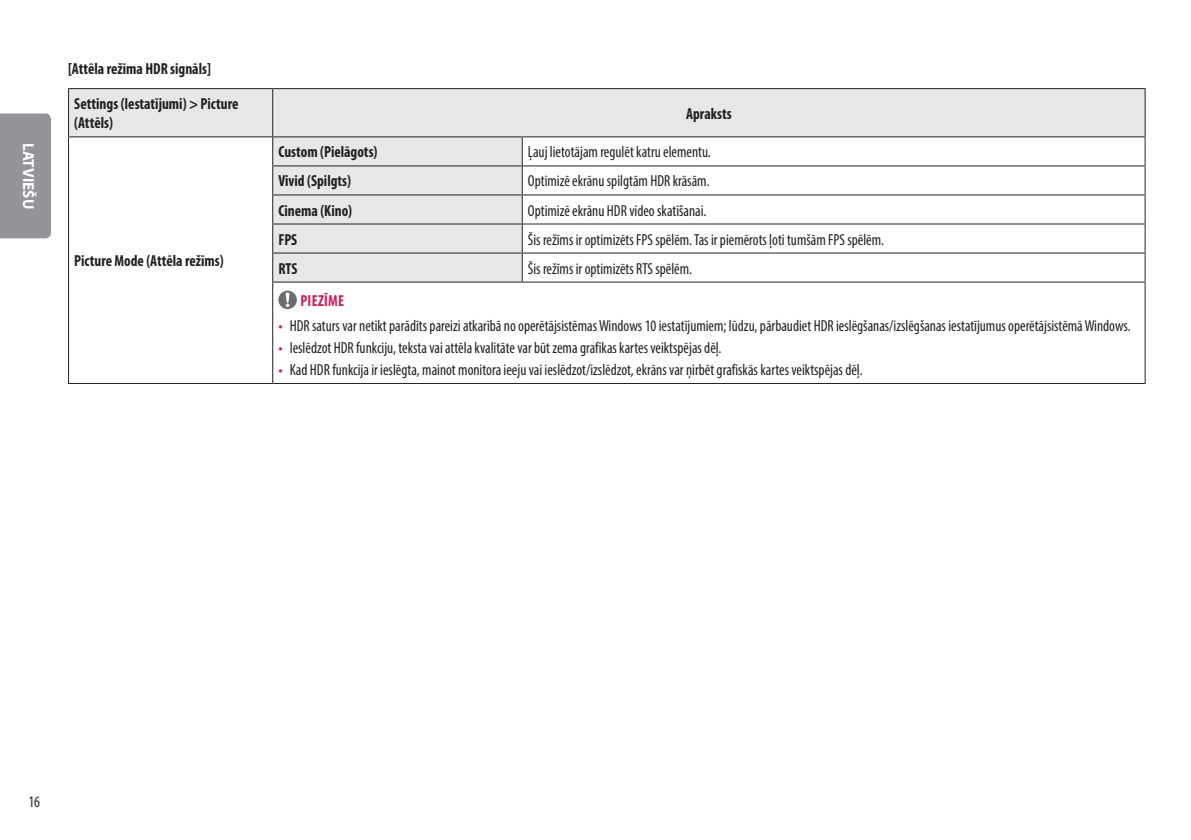
<style>
.page{position:relative;width:1191px;height:840px;background:#fff}
.page>*{position:absolute;margin:0;border:0;box-sizing:border-box;transform-origin:0 0}
.Body{font:condensed 16px "Myriad Pro";color:#231f20;scale:.95 1}
.Body_Bold{font:700 condensed 16px/19.2px "Myriad Pro";color:#231f20;scale:.95 1}
.t1{font:700 16px "Myriad Pro";color:#fff;scale:.95 1}
.Body_Bold_Center{font:700 condensed 16px "Myriad Pro";color:#231f20;scale:.95 1}
.Warning{font:700 condensed 16px "Myriad Pro";letter-spacing:.02em;color:#c8205d;scale:.95 1}
.Body-2{font:700 condensed 16px "Myriad Pro";color:#231f20;scale:.95 1}
.s1{font-family:"LG Smart";font-stretch:normal;color:#c8205d}
</style>
<div class="page">
<div style="left:0;top:113px;width:51px;height:125px;background:#939598"></div>
<div style="left:69px;top:89px;width:1075px;height:47px;background:#e6e7e9"></div>
<svg style="left:69px;top:137px;width:1075px;height:246px"></svg>
<hr style="left:1144px;top:89px;width:1px;height:47px;background:#231f20">
<hr style="left:273px;top:136px;width:249px;height:1px;background:#231f20">
<hr style="left:522px;top:136px;width:119px;height:1px;background:#231f20">
<hr style="left:641px;top:136px;width:504px;height:1px;background:#231f20">
<hr style="left:272px;top:165px;width:250px;height:1px;background:#231f20">
<hr style="left:522px;top:165px;width:119px;height:1px;background:#231f20">
<hr style="left:641px;top:165px;width:504px;height:1px;background:#231f20">
<hr style="left:522px;top:194px;width:119px;height:1px;background:#231f20">
<hr style="left:641px;top:194px;width:504px;height:1px;background:#231f20">
<hr style="left:522px;top:223px;width:119px;height:1px;background:#231f20">
<hr style="left:641px;top:223px;width:504px;height:1px;background:#231f20">
<hr style="left:522px;top:252px;width:119px;height:1px;background:#231f20">
<hr style="left:641px;top:252px;width:504px;height:1px;background:#231f20">
<svg style="left:1144px;top:137px;width:1px;height:144px"></svg>
<hr style="left:1144px;top:282px;width:1px;height:101px;background:#231f20">
<hr style="left:272px;top:194px;width:250px;height:1px;background:#231f20">
<hr style="left:522px;top:281px;width:119px;height:1px;background:#231f20">
<hr style="left:641px;top:281px;width:504px;height:1px;background:#231f20">
<hr style="left:273px;top:383px;width:249px;height:1px;background:#231f20">
<hr style="left:522px;top:383px;width:119px;height:1px;background:#231f20">
<hr style="left:641px;top:383px;width:504px;height:1px;background:#231f20">
<hr style="left:68px;top:88px;width:205px;height:1px;background:#231f20">
<hr style="left:68px;top:89px;width:1px;height:47px;background:#231f20">
<hr style="left:273px;top:88px;width:249px;height:1px;background:#231f20">
<hr style="left:272px;top:89px;width:1px;height:47px;background:#231f20">
<hr style="left:522px;top:88px;width:119px;height:1px;background:#231f20">
<hr style="left:641px;top:88px;width:504px;height:1px;background:#231f20">
<hr style="left:272px;top:223px;width:250px;height:1px;background:#231f20">
<hr style="left:272px;top:252px;width:250px;height:1px;background:#231f20">
<svg style="left:522px;top:137px;width:1px;height:144px"></svg>
<hr style="left:272px;top:281px;width:250px;height:1px;background:#231f20">
<svg style="left:68px;top:137px;width:1px;height:145px"></svg>
<hr style="left:68px;top:282px;width:1px;height:101px;background:#231f20">
<hr style="left:68px;top:136px;width:205px;height:1px;background:#231f20">
<svg style="left:272px;top:137px;width:1px;height:144px"></svg>
<hr style="left:272px;top:282px;width:1px;height:101px;background:#231f20">
<hr style="left:68px;top:383px;width:205px;height:1px;background:#231f20">
<svg style="left:278px;top:290px;width:19px;height:19px"></svg>
<p class="t1" style="left:39px;top:143px;width:71px;rotate:90deg">LATVIEŠU</p>
<p class="Body_Bold" style="left:68px;top:59px;width:152px">[Attēla režīma HDR signāls]</p>
<p class="Body_Bold" style="left:74px;top:94px;width:174px">Settings (Iestatījumi) &gt; Picture (Attēls)</p>
<p class="Body_Bold_Center" style="left:686px;top:103px;width:49px">Apraksts</p>
<p class="Body_Bold" style="left:74px;top:251px;width:159px">Picture Mode (Attēla režīms)</p>
<p class="Body_Bold" style="left:278px;top:142px;width:106px">Custom (Pielāgots)</p>
<p class="Body" style="left:528px;top:142px;width:194px">Ļauj lietotājam regulēt katru elementu.</p>
<p class="Body_Bold" style="left:278px;top:171px;width:78px">Vivid (Spilgts)</p>
<p class="Body" style="left:528px;top:171px;width:193px">Optimizē ekrānu spilgtām HDR krāsām.</p>
<p class="Body_Bold" style="left:278px;top:200px;width:79px">Cinema (Kino)</p>
<p class="Body" style="left:528px;top:200px;width:189px">Optimizē ekrānu HDR video skatīšanai.</p>
<p class="Body-2" style="left:278px;top:229px;width:21px">FPS</p>
<p class="Body" style="left:528px;top:229px;width:376px">Šis režīms ir optimizēts FPS spēlēm. Tas ir piemērots ļoti tumšām FPS spēlēm.</p>
<p class="Body-2" style="left:278px;top:258px;width:21px">RTS</p>
<p class="Body" style="left:528px;top:258px;width:174px">Šis režīms ir optimizēts RTS spēlēm.</p>
<p class="Warning" style="left:300px;top:290px;width:48px">PIEZĪME</p>
<p class="Body" style="left:278px;top:316px;width:898px"><span class="s1">•</span> HDR saturs var netikt parādīts pareizi atkarībā no operētājsistēmas Windows 10 iestatījumiem; lūdzu, pārbaudiet HDR ieslēgšanas/izslēgšanas iestatījumus operētājsistēmā Windows.</p>
<p class="Body" style="left:278px;top:338px;width:468px"><span class="s1">•</span> Ieslēdzot HDR funkciju, teksta vai attēla kvalitāte var būt zema grafikas kartes veiktspējas dēļ.</p>
<p class="Body" style="left:278px;top:360px;width:616px"><span class="s1">•</span> Kad HDR funkcija ir ieslēgta, mainot monitora ieeju vai ieslēdzot/izslēdzot, ekrāns var ņirbēt grafiskās kartes veiktspējas dēļ.</p>
<p class="Body" style="left:28px;top:791px;width:14px">16</p>
</div>
